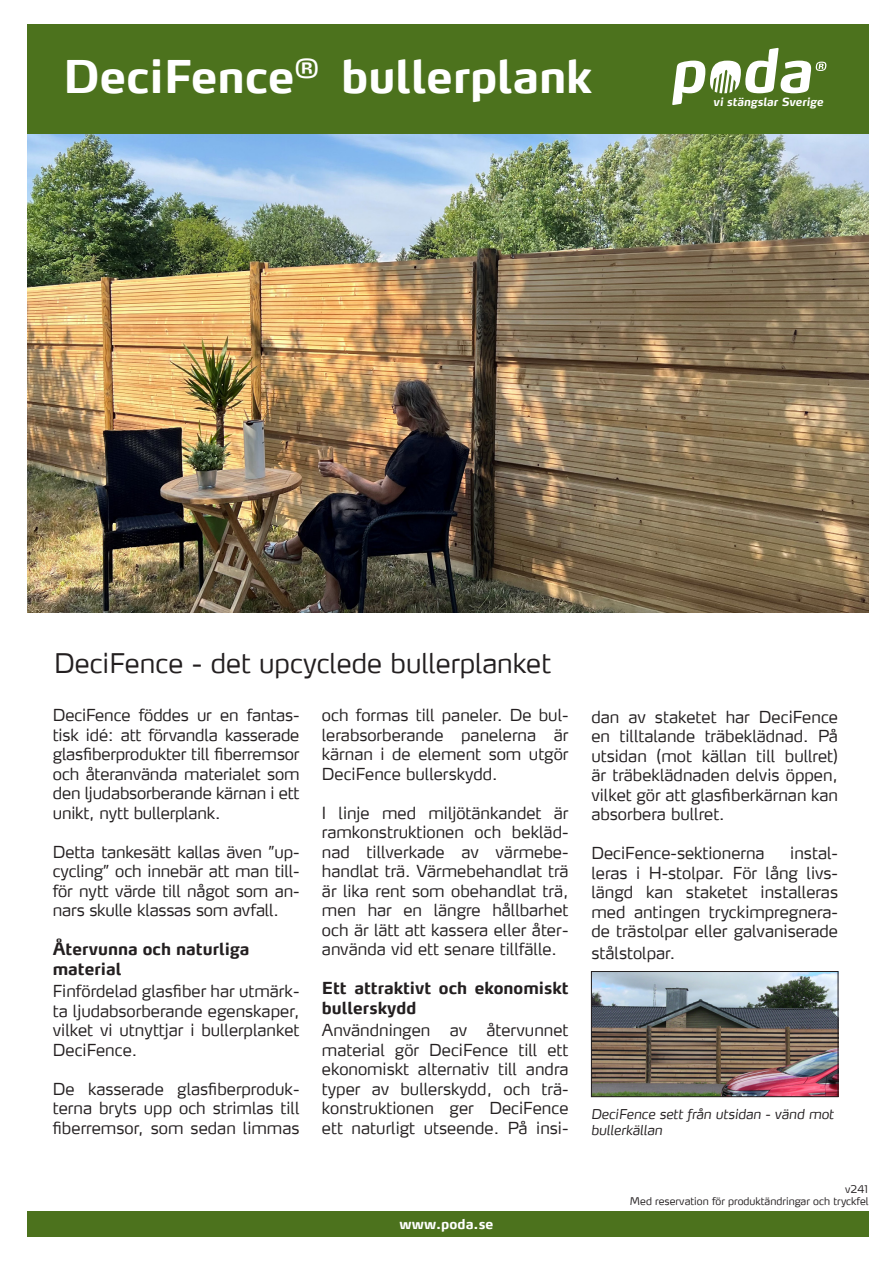
<style>
.page{position:relative;width:893px;height:1263px;background:#fff}
.page>*{position:absolute;margin:0;border:0;box-sizing:border-box;transform-origin:0 0}
.t1{font:700 45px "Max LF";color:#fff}
.t2{font:300 27px "Max LF";color:#231f20}
.t3{font:300 16.5px/19.5px "Max LF";color:#231f20;text-align:justify}
.t4{font:700 16.5px/19.5px "Max LF";color:#231f20}
.t5{font:italic 300 13.5px/16.2px "Max LF";color:#231f20}
.t6{font:700 13.5px "Max";letter-spacing:.005em;color:#fff}
.t7{font:italic 700 11.25px "Max LF";color:#fff}
.t8{font:300 10.5px "Max";color:#231f20}
.t9{font:300 10.5px "Max LF";color:#231f20}
</style>
<div class="page">
<div style="left:27px;top:24px;width:842px;height:110px;background:#4c721d"></div>
<svg style="left:672px;top:48px;width:154px;height:57px"></svg>
<div style="left:27px;top:1211px;width:842px;height:26px;background:#4c721d"></div>
<img style="left:27px;top:135px;width:842px;height:478px">
<img style="left:593px;top:973px;width:243px;height:122px">
<div style="left:591px;top:971px;width:247px;height:126px;border:1px solid #231f20"></div>
<p class="t1" style="left:63px;top:48px;width:531px">DeciFence<sup>®</sup> bullerplank</p>
<p class="t7" style="left:713px;top:95px;width:112px">vi stängslar Sverige</p>
<p class="t2" style="left:54px;top:646px;width:499px">DeciFence - det upcyclede bullerplanket</p>
<p class="t3" style="left:53px;top:705px;width:248px">DeciFence föddes ur en fantas&shy;tisk idé: att förvandla kasserade glasfiberprodukter till fiberremsor och återanvända materialet som den ljudabsorberande kärnan i ett unikt, nytt bullerplank.</p>
<p class="t3" style="left:53px;top:841px;width:248px">Detta tankesätt kallas även ”up&shy;cycling” och innebär att man till&shy;för nytt värde till något som an&shy;nars skulle klassas som avfall.</p>
<p class="t4" style="left:53px;top:939px;width:198px">Återvunna och naturliga</p>
<p class="t4" style="left:53px;top:958px;width:70px">material</p>
<p class="t3" style="left:53px;top:981px;width:248px">Finfördelad glasfiber har utmärk&shy;ta ljudabsorberande egenskaper, vilket vi utnyttjar i bullerplanket DeciFence.</p>
<p class="t3" style="left:53px;top:1078px;width:248px">De kasserade glasfiberproduk&shy;terna bryts upp och strimlas till fiberremsor, som sedan limmas</p>
<p class="t3" style="left:322px;top:705px;width:248px">och formas till paneler. De bul&shy;lerabsorberande panelerna är kärnan i de element som utgör DeciFence bullerskydd.</p>
<p class="t3" style="left:322px;top:802px;width:248px">I linje med miljötänkandet är ramkonstruktionen och bekläd&shy;nad tillverkade av värmebe&shy;handlat trä. Värmebehandlat trä är lika rent som obehandlat trä, men har en längre hållbarhet och är lätt att kassera eller åter&shy;använda vid ett senare tillfälle.</p>
<p class="t4" style="left:322px;top:978px;width:248px">Ett attraktivt och ekonomiskt bullerskydd</p>
<p class="t3" style="left:322px;top:1020px;width:248px">Användningen av återvunnet material gör DeciFence till ett ekonomiskt alternativ till andra typer av bullerskydd, och trä&shy;konstruktionen ger DeciFence ett naturligt utseende. På insi-</p>
<p class="t6" style="left:399px;top:1215px;width:95px">www.poda.se</p>
<p class="t3" style="left:591px;top:706px;width:248px">dan av staketet har DeciFence en tilltalande träbeklädnad. På utsidan (mot källan till bullret) är träbeklädnaden delvis öppen, vilket gör att glasfiberkärnan kan absorbera bullret.</p>
<p class="t3" style="left:591px;top:843px;width:175px">DeciFence-sektionerna</p>
<p class="t3" style="left:591px;top:843px;width:248px;text-indent:199px">instal&shy;leras i H-stolpar. För lång livs&shy;längd kan staketet installeras med antingen tryckimpregnera&shy;de trästolpar eller galvaniserade</p>
<p class="t3" style="left:591px;top:943px;width:85px">stålstolpar.</p>
<p class="t5" style="left:591px;top:1105px;width:244px">DeciFence sett från utsidan - vänd mot bullerkällan</p>
<p class="t9" style="left:845px;top:1183px;width:24px">v241</p>
<p class="t8" style="left:630px;top:1194px;width:240px">Med reservation för produktändringar och tryckfel</p>
</div>
